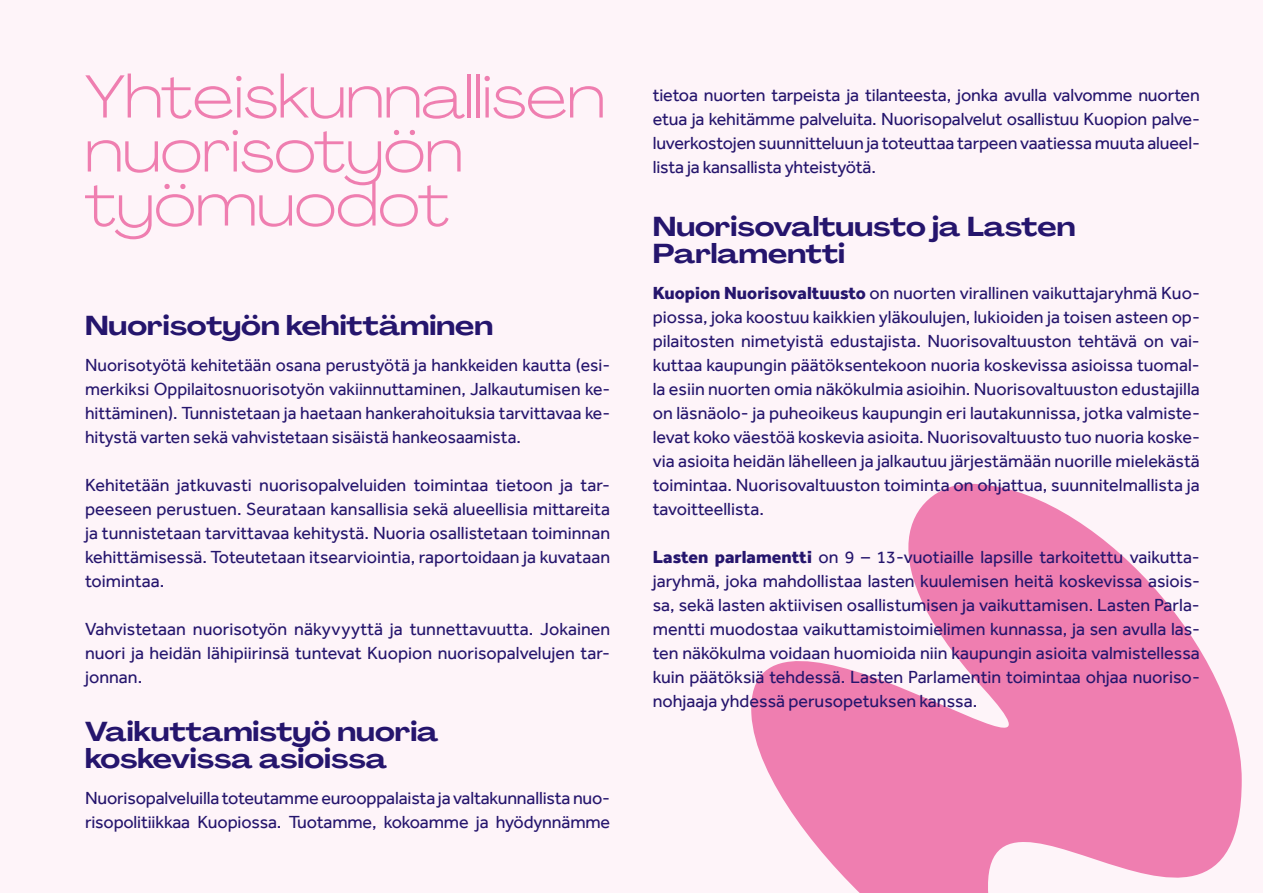
<style>
.page{position:relative;width:1263px;height:893px;background:#fef4f9}
.page>*{position:absolute;margin:0;border:0;box-sizing:border-box;transform-origin:0 0}
.Pääotsikot{font:300 expanded 60px/54px "PP Agrandir";color:#ef7eb0}
.Alaotsikko_1{font:700 expanded 27px/27px "PP Agrandir";color:#25156d}
.Leipis{font:18px/24px "Effra";color:#25156d;text-align:justify}
.s1{font-weight:800}
</style>
<div class="page">
<svg style="left:751px;top:484px;width:491px;height:409px;fill:#ef7eb0"></svg>
<p class="Pääotsikot" style="left:85px;top:69px;width:522px">Yhteiskunnallisen nuorisotyön työmuodot</p>
<p class="Alaotsikko_1" style="left:85px;top:312px;width:410px">Nuorisotyön kehittäminen</p>
<p class="Leipis" style="left:85px;top:352px;width:527px">Nuorisotyötä kehitetään osana perustyötä ja hankkeiden kautta (esi&shy;merkiksi Oppilaitosnuorisotyön vakiinnuttaminen, Jalkautumisen ke&shy;hittäminen). Tunnistetaan ja haetaan hankerahoituksia tarvittavaa ke&shy;hitystä varten sekä vahvistetaan sisäistä hankeosaamista.</p>
<p class="Leipis" style="left:85px;top:472px;width:527px">Kehitetään jatkuvasti nuorisopalveluiden toimintaa tietoon ja tar&shy;peeseen perustuen. Seurataan kansallisia sekä alueellisia mittareita ja tunnistetaan tarvittavaa kehitystä. Nuoria osallistetaan toiminnan kehittämisessä. Toteutetaan itsearviointia, raportoidaan ja kuvataan toimintaa.</p>
<p class="Leipis" style="left:85px;top:616px;width:527px">Vahvistetaan nuorisotyön näkyvyyttä ja tunnettavuutta. Jokainen nuori ja heidän lähipiirinsä tuntevat Kuopion nuorisopalvelujen tar&shy;jonnan.</p>
<p class="Alaotsikko_1" style="left:85px;top:718px;width:355px">Vaikuttamistyö nuoria koskevissa asioissa</p>
<p class="Leipis" style="left:85px;top:786px;width:527px">Nuorisopalveluilla toteutamme eurooppalaista ja valtakunnallista nuo&shy;risopolitiikkaa Kuopiossa. Tuotamme, kokoamme ja hyödynnämme</p>
<p class="Leipis" style="left:653px;top:83px;width:549px">tietoa nuorten tarpeista ja tilanteesta, jonka avulla valvomme nuorten etua ja kehitämme palveluita. Nuorisopalvelut osallistuu Kuopion palve&shy;luverkostojen suunnitteluun ja toteuttaa tarpeen vaatiessa muuta alueel&shy;lista ja kansallista yhteistyötä.</p>
<p class="Alaotsikko_1" style="left:653px;top:213px;width:424px">Nuorisovaltuusto ja Lasten<br>Parlamentti</p>
<p class="Leipis" style="left:653px;top:281px;width:549px"><span class="s1">Kuopion Nuorisovaltuusto</span> on nuorten virallinen vaikuttajaryhmä Kuo&shy;piossa, joka koostuu kaikkien yläkoulujen, lukioiden ja toisen asteen op&shy;pilaitosten nimetyistä edustajista. Nuorisovaltuuston tehtävä on vai&shy;kuttaa kaupungin päätöksentekoon nuoria koskevissa asioissa tuomal&shy;la esiin nuorten omia näkökulmia asioihin. Nuorisovaltuuston edustajilla on läsnäolo- ja puheoikeus kaupungin eri lautakunnissa, jotka valmiste&shy;levat koko väestöä koskevia asioita. Nuorisovaltuusto tuo nuoria koske&shy;via asioita heidän lähelleen ja jalkautuu järjestämään nuorille mielekästä toimintaa. Nuorisovaltuuston toiminta on ohjattua, suunnitelmallista ja tavoitteellista.</p>
<p class="Leipis" style="left:653px;top:545px;width:549px"><span class="s1">Lasten parlamentti</span> on 9 – 13-vuotiaille lapsille tarkoitettu vaikutta&shy;jaryhmä, joka mahdollistaa lasten kuulemisen heitä koskevissa asiois&shy;sa, sekä lasten aktiivisen osallistumisen ja vaikuttamisen. Lasten Parla&shy;mentti muodostaa vaikuttamistoimielimen kunnassa, ja sen avulla las&shy;ten näkökulma voidaan huomioida niin kaupungin asioita valmistellessa kuin päätöksiä tehdessä. Lasten Parlamentin toimintaa ohjaa nuoriso&shy;nohjaaja yhdessä perusopetuksen kanssa.</p>
</div>
